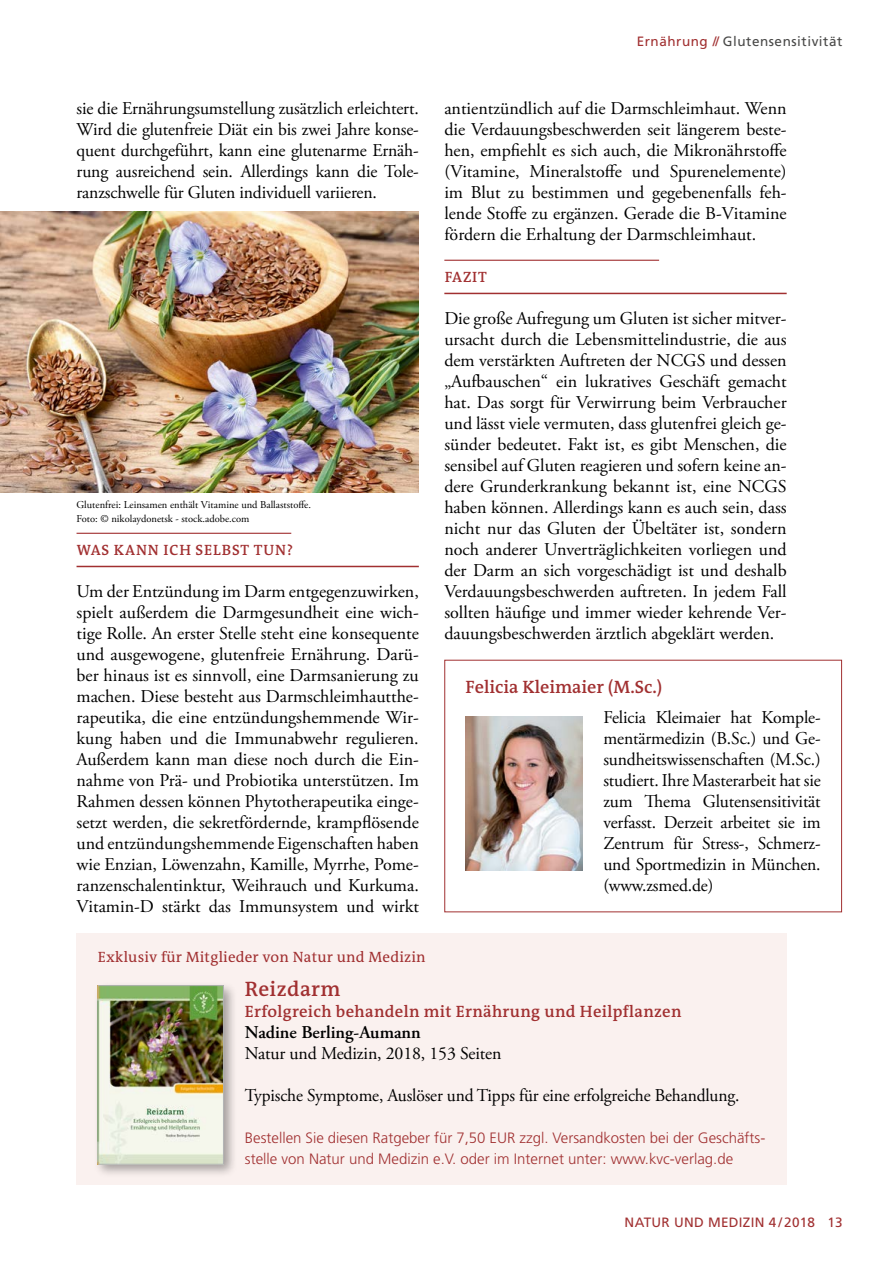
<style>
.page{position:relative;width:893px;height:1263px;background:#fff}
.page>*{position:absolute;margin:0;border:0;box-sizing:border-box;transform-origin:0 0}
.t1{font:600 21px "The Antiqua B W6";letter-spacing:.02em;color:#a13031}
.t2{font:18px/21px "Adobe Garamond Pro";letter-spacing:-.01em;color:#000;text-align:justify}
.t3{font:600 18px "The Antiqua B W6";color:#a13031}
.t4{font:600 18px "Adobe Garamond Pro";color:#000}
.t5{font:600 16.5px "The Antiqua B W6";letter-spacing:.02em;color:#a13031}
.t6{font:300 15px/21px "Frutiger";color:#a13031}
.t7{font:15px "The Antiqua B W5 Plain";letter-spacing:.015em;color:#a13031}
.t8{font:600 15px "The Antiqua B W6";letter-spacing:.06em;color:#a13031}
.t9{font:13.5px "Frutiger";letter-spacing:.04em;color:#494948}
.t10{font:13.5px "Frutiger";letter-spacing:.02em;color:#a13031}
.t11{font:10.5px/13.5px "Adobe Garamond Pro";color:#000}
.s1{color:#a13031}
</style>
<div class="page">
<hr style="left:77px;top:533px;width:214px;height:1px;background:#a13031">
<hr style="left:77px;top:566px;width:342px;height:1px;background:#a13031">
<hr style="left:444px;top:260px;width:215px;height:1px;background:#a13031">
<hr style="left:444px;top:293px;width:343px;height:1px;background:#a13031">
<img style="left:0;top:212px;width:419px;height:280px">
<div style="left:77px;top:933px;width:710px;height:252px;background:#faf1ef"></div>
<div style="left:93px;top:981px;width:144px;height:197px;background:#000;opacity:.35"></div>
<img style="left:100px;top:987px;width:122px;height:175px">
<div style="left:98px;top:985px;width:126px;height:179px;border:1px solid #b1b2b3"></div>
<div style="left:444px;top:660px;width:398px;height:252px;border:1px solid #a13031"></div>
<img style="left:466px;top:716px;width:116px;height:154px">
<p class="t2" style="left:77px;top:98px;width:344px">sie die Ernährungsumstellung zusätzlich erleichtert.<br>Wird die glutenfreie Diät ein bis zwei Jahre konse&shy;quent durchgeführt, kann eine glutenarme Ernäh&shy;rung ausreichend sein. Allerdings kann die Tole&shy;ranzschwelle für Gluten individuell variieren.</p>
<p class="t11" style="left:77px;top:499px;width:236px">Glutenfrei: Leinsamen enthält Vitamine und Ballaststoffe.<br>Foto: © nikolaydonetsk - stock.adobe.com</p>
<p class="t8" style="left:77px;top:540px;width:218px">WAS KANN ICH SELBST TUN?</p>
<p class="t2" style="left:77px;top:581px;width:344px">Um der Entzündung im Darm entgegenzuwirken, spielt außerdem die Darmgesundheit eine wich&shy;tige Rolle. An erster Stelle steht eine konsequente und ausgewogene, glutenfreie Ernährung. Darü&shy;ber hinaus ist es sinnvoll, eine Darmsanierung zu machen. Diese besteht aus Darmschleimhautthe&shy;rapeutika, die eine entzündungshemmende Wir&shy;kung haben und die Immunabwehr regulieren.<br>Außerdem kann man diese noch durch die Ein&shy;nahme von Prä- und Probiotika unterstützen. Im Rahmen dessen können Phytotherapeutika einge&shy;setzt werden, die sekretfördernde, krampflösende und entzündungshemmende Eigenschaften haben wie Enzian, Löwenzahn, Kamille, Myrrhe, Pome&shy;ranzenschalentinktur, Weihrauch und Kurkuma.<br>Vitamin-D stärkt das Immunsystem und wirkt</p>
<p class="t9" style="left:637px;top:33px;width:207px"><span class="s1">Ernährung //</span> Glutensensitivität</p>
<p class="t2" style="left:444px;top:98px;width:344px">antientzündlich auf die Darmschleimhaut. Wenn die Verdauungsbeschwerden seit längerem beste&shy;hen, empfiehlt es sich auch, die Mikronährstoffe (Vitamine, Mineralstoffe und Spurenelemente) im Blut zu bestimmen und gegebenenfalls feh&shy;lende Stoffe zu ergänzen. Gerade die B-Vitamine fördern die Erhaltung der Darmschleimhaut.</p>
<p class="t8" style="left:445px;top:267px;width:44px">FAZIT</p>
<p class="t2" style="left:444px;top:308px;width:344px">Die große Aufregung um Gluten ist sicher mitver&shy;ursacht durch die Lebensmittelindustrie, die aus dem verstärkten Auftreten der NCGS und dessen „Aufbauschen“ ein lukratives Geschäft gemacht hat. Das sorgt für Verwirrung beim Verbraucher und lässt viele vermuten, dass glutenfrei gleich ge&shy;sünder bedeutet. Fakt ist, es gibt Menschen, die sensibel auf Gluten reagieren und sofern keine an&shy;dere Grunderkrankung bekannt ist, eine NCGS haben können. Allerdings kann es auch sein, dass nicht nur das Gluten der Übeltäter ist, sondern noch anderer Unverträglichkeiten vorliegen und der Darm an sich vorgeschädigt ist und deshalb Verdauungsbeschwerden auftreten. In jedem Fall sollten häufige und immer wieder kehrende Ver&shy;dauungsbeschwerden ärztlich abgeklärt werden.</p>
<p class="t3" style="left:466px;top:675px;width:198px">Felicia Kleimaier (M.Sc.)</p>
<p class="t2" style="left:603px;top:707px;width:219px">Felicia Kleimaier hat Komple&shy;mentärmedizin (B.Sc.) und Ge&shy;sundheitswissenschaften (M.Sc.) studiert. Ihre Masterarbeit hat sie zum Thema Glutensensitivität verfasst. Derzeit arbeitet sie im Zentrum für Stress-, Schmerz&shy;und Sportmedizin in München. (www.zsmed.de)</p>
<p class="t7" style="left:98px;top:947px;width:329px">Exklusiv für Mitglieder von Natur und Medizin</p>
<p class="t1" style="left:245px;top:975px;width:97px">Reizdarm</p>
<p class="t5" style="left:245px;top:1001px;width:438px">Erfolgreich behandeln mit Ernährung und Heilpflanzen</p>
<p class="t4" style="left:245px;top:1022px;width:177px">Nadine Berling-Aumann</p>
<p class="t2" style="left:245px;top:1043px;width:258px">Natur und Medizin, 2018, 153 Seiten</p>
<p class="t2" style="left:245px;top:1085px;width:496px">Typische Symptome, Auslöser und Tipps für eine erfolgreiche Behandlung.</p>
<p class="t6" style="left:245px;top:1127px;width:522px">Bestellen Sie diesen Ratgeber für 7,50 EUR zzgl. Versandkosten bei der Geschäfts&shy;stelle von Natur und Medizin e.V. oder im Internet unter: www.kvc-verlag.de</p>
<p class="t10" style="left:625px;top:1214px;width:220px">NATUR UND MEDIZIN 4 / 2018 13</p>
</div>
